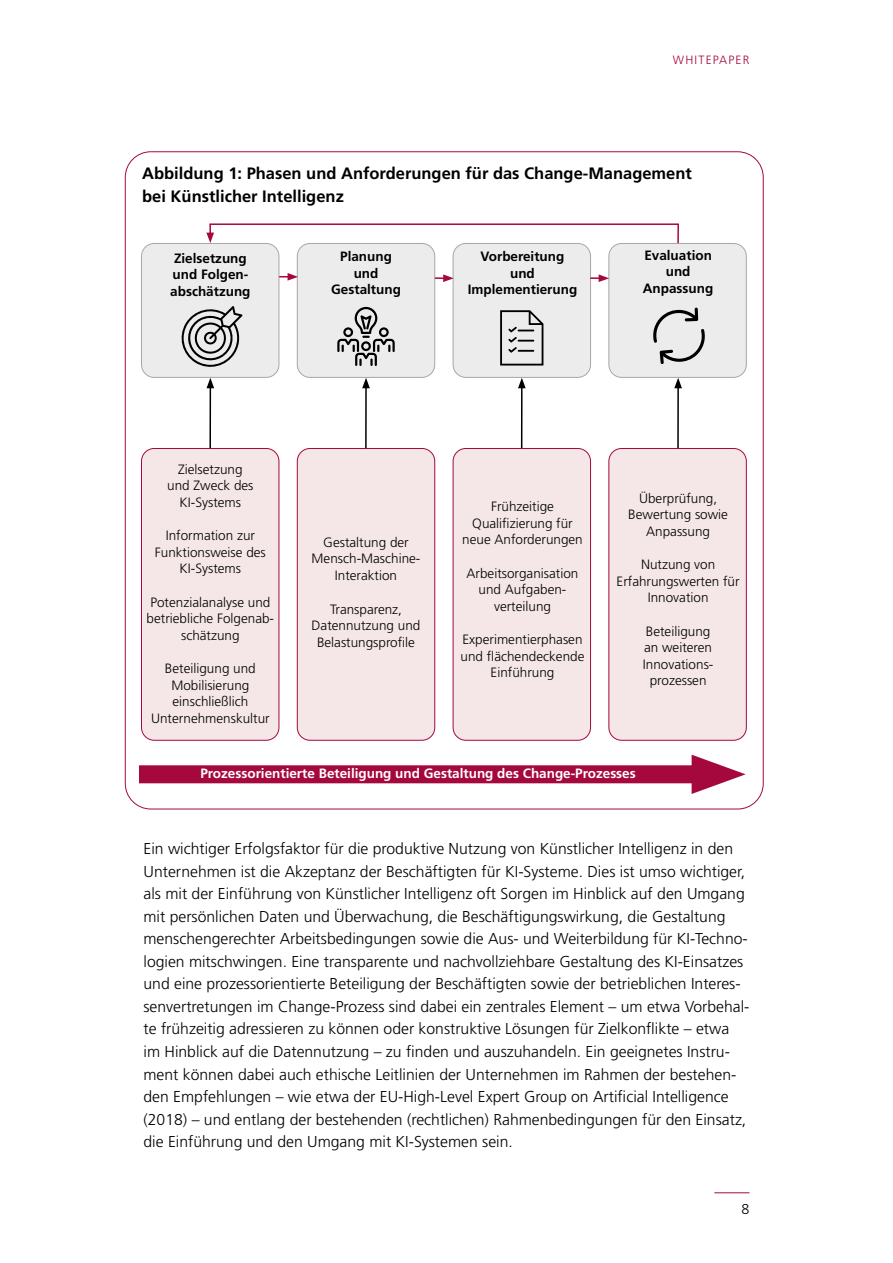
<style>
.page{position:relative;width:893px;height:1263px;background:#fff}
.page>*{position:absolute;margin:0;border:0;box-sizing:border-box;transform-origin:0 0}
.t1{font:700 16.5px/22.5px "Frutiger CE";color:#000}
.t2{font:300 15.75px/22.5px "Frutiger";color:#000}
.t3{font:300 14.25px "Frutiger";color:#000}
.t4{font:300 13.5px/16.5px "Frutiger";color:#000;text-align:center}
.t5{font:700 13.5px/16.5px "Frutiger";color:#000;text-align:center}
.t6{font:700 13.5px "Frutiger";color:#fff}
.t7{font:300 12px "Frutiger";letter-spacing:.1em;color:#a5083d}
</style>
<div class="page">
<hr style="left:714px;top:1192px;width:35px;height:1px;background:#a5083d">
<div style="left:141px;top:243px;width:138px;height:134px;background:#ececed;border-radius:13px"></div>
<div style="left:141px;top:243px;width:138px;height:135px;border:1px solid #a7a7a8;border-radius:13px"></div>
<div style="left:141px;top:448px;width:138px;height:292px;background:#f5e7e8;border-radius:13px"></div>
<div style="left:141px;top:448px;width:138px;height:293px;border:1px solid #a5083d;border-radius:13px"></div>
<div style="left:609px;top:243px;width:137px;height:134px;background:#ececed;border-radius:13px"></div>
<div style="left:608px;top:243px;width:139px;height:135px;border:1px solid #a7a7a8;border-radius:13px"></div>
<div style="left:609px;top:448px;width:137px;height:292px;background:#f5e7e8;border-radius:13px"></div>
<div style="left:608px;top:448px;width:139px;height:293px;border:1px solid #a5083d;border-radius:13px"></div>
<div style="left:297px;top:243px;width:138px;height:134px;background:#ececed;border-radius:13px"></div>
<div style="left:297px;top:243px;width:138px;height:135px;border:1px solid #a7a7a8;border-radius:13px"></div>
<div style="left:297px;top:448px;width:138px;height:292px;background:#f5e7e8;border-radius:13px"></div>
<div style="left:297px;top:448px;width:138px;height:293px;border:1px solid #a5083d;border-radius:13px"></div>
<div style="left:453px;top:243px;width:137px;height:134px;background:#ececed;border-radius:13px"></div>
<div style="left:453px;top:243px;width:138px;height:135px;border:1px solid #a7a7a8;border-radius:13px"></div>
<div style="left:453px;top:448px;width:137px;height:292px;background:#f5e7e8;border-radius:13px"></div>
<div style="left:453px;top:448px;width:138px;height:293px;border:1px solid #a5083d;border-radius:13px"></div>
<hr style="left:209px;top:386px;width:2px;height:62px;background:#000">
<svg style="left:207px;top:378px;width:7px;height:10px"></svg>
<svg style="left:279px;top:273px;width:19px;height:8px"></svg>
<div style="left:139px;top:765px;width:574px;height:18px;background:#a5083d"></div>
<svg style="left:692px;top:755px;width:54px;height:39px"></svg>
<svg style="left:435px;top:274px;width:19px;height:8px"></svg>
<svg style="left:590px;top:274px;width:19px;height:8px"></svg>
<svg style="left:206px;top:223px;width:474px;height:22px"></svg>
<hr style="left:365px;top:386px;width:2px;height:62px;background:#000">
<svg style="left:362px;top:378px;width:8px;height:10px"></svg>
<hr style="left:521px;top:386px;width:2px;height:62px;background:#000">
<svg style="left:518px;top:378px;width:8px;height:10px"></svg>
<hr style="left:677px;top:386px;width:2px;height:62px;background:#000">
<svg style="left:674px;top:378px;width:8px;height:10px"></svg>
<svg style="left:337px;top:307px;width:58px;height:59px"></svg>
<svg style="left:653px;top:308px;width:52px;height:56px"></svg>
<svg style="left:181px;top:306px;width:61px;height:61px"></svg>
<svg style="left:500px;top:310px;width:43px;height:55px"></svg>
<p class="t7" style="left:673px;top:53px;width:78px">WHITEPAPER</p>
<p class="t1" style="left:142px;top:162px;width:551px">Abbildung 1: Phasen und Anforderungen für das Change-Management bei Künstlicher Intelligenz</p>
<p class="t5" style="left:170px;top:250px;width:82px;text-align:left">Zielsetzung und Folgen&shy;abschätzung</p>
<p class="t5" style="left:331px;top:248px;width:71px">Planung und<br>Gestaltung</p>
<p class="t5" style="left:468px;top:248px;width:111px">Vorbereitung und<br>Implementierung</p>
<p class="t5" style="left:643px;top:247px;width:72px">Evaluation und<br>Anpassung</p>
<p class="t4" style="left:167px;top:461px;width:88px">Zielsetzung und Zweck des<br>KI-Systems</p>
<p class="t4" style="left:155px;top:528px;width:113px">Information zur<br>Funktionsweise des<br>KI-Systems</p>
<p class="t4" style="left:147px;top:594px;width:129px">Potenzialanalyse und betriebliche Folgenab&shy;schätzung</p>
<p class="t4" style="left:151px;top:661px;width:120px">Beteiligung und<br>Mobilisierung einschließlich<br>Unternehmenskultur</p>
<p class="t4" style="left:312px;top:534px;width:110px">Gestaltung der<br>Mensch-Maschine-<br>Interaktion</p>
<p class="t4" style="left:312px;top:601px;width:110px">Transparenz,<br>Datennutzung und<br>Belastungsprofile</p>
<p class="t4" style="left:462px;top:499px;width:122px">Frühzeitige<br>Qualifizierung für neue Anforderungen</p>
<p class="t4" style="left:467px;top:565px;width:113px">Arbeitsorganisation und Aufgaben&shy;verteilung</p>
<p class="t4" style="left:461px;top:632px;width:125px">Experimentierphasen und flächendeckende<br>Einführung</p>
<p class="t4" style="left:628px;top:490px;width:101px">Überprüfung,<br>Bewertung sowie<br>Anpassung</p>
<p class="t4" style="left:617px;top:557px;width:125px">Nutzung von<br>Erfahrungswerten für<br>Innovation</p>
<p class="t4" style="left:643px;top:623px;width:72px">Beteiligung an weiteren<br>Innovations&shy;prozessen</p>
<p class="t6" style="left:200px;top:765px;width:437px">Prozessorientierte Beteiligung und Gestaltung des Change-Prozesses</p>
<p class="t2" style="left:144px;top:838px;width:607px">Ein wichtiger Erfolgsfaktor für die produktive Nutzung von Künstlicher Intelligenz in den Unternehmen ist die Akzeptanz der Beschäftigten für KI-Systeme. Dies ist umso wichtiger, als mit der Einführung von Künstlicher Intelligenz oft Sorgen im Hinblick auf den Umgang mit persönlichen Daten und Überwachung, die Beschäftigungswirkung, die Gestaltung menschengerechter Arbeitsbedingungen sowie die Aus- und Weiterbildung für KI-Techno&shy;logien mitschwingen. Eine transparente und nachvollziehbare Gestaltung des KI-Einsatzes und eine prozessorientierte Beteiligung der Beschäftigten sowie der betrieblichen Interes&shy;senvertretungen im Change-Prozess sind dabei ein zentrales Element – um etwa Vorbehal&shy;te frühzeitig adressieren zu können oder konstruktive Lösungen für Zielkonflikte – etwa im Hinblick auf die Datennutzung – zu finden und auszuhandeln. Ein geeignetes Instru&shy;ment können dabei auch ethische Leitlinien der Unternehmen im Rahmen der bestehen&shy;den Empfehlungen – wie etwa der EU-High-Level Expert Group on Artificial Intelligence (2018) – und entlang der bestehenden (rechtlichen) Rahmenbedingungen für den Einsatz, die Einführung und den Umgang mit KI-Systemen sein.</p>
<p class="t3" style="left:741px;top:1201px;width:9px">8</p>
</div>
